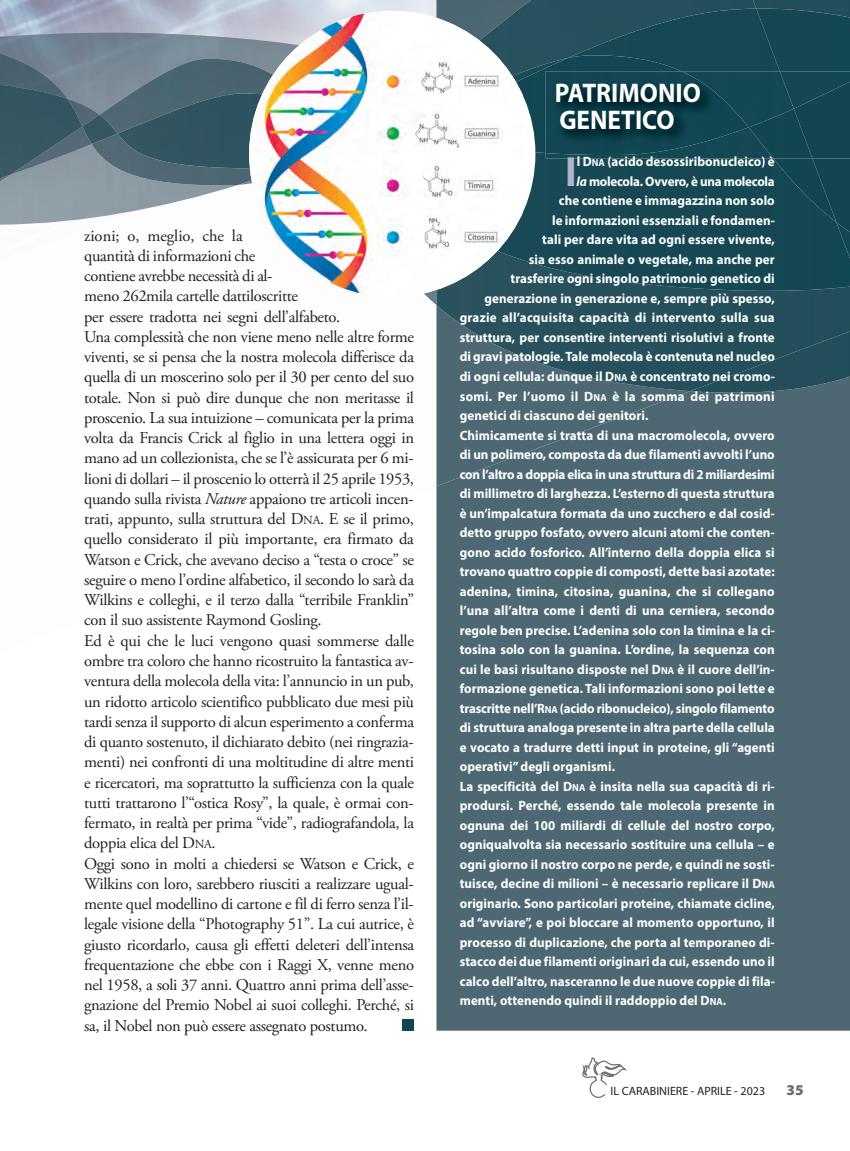
<style>
.page{position:relative;width:850px;height:1151px;background:#fff}
.page>*{position:absolute;margin:0;border:0;box-sizing:border-box;transform-origin:0 0}
.t1{font:700 42.45px "Myriad Pro";color:#afb8ca;scale:.96 1}
.t2{font:700 27px/26.8px "Myriad Pro";color:#fff;scale:.94 1}
.t3{font:16.5px/20.2px "Adobe Garamond Pro";letter-spacing:-.02em;color:#231f20}
.t4{font:900 15px "Myriad Pro";color:#6c6d70}
.t5{font:700 13.5px "Myriad Pro";letter-spacing:.005em;color:#fff;scale:.96 1}
.t6{font:700 13.5px "Myriad Pro";letter-spacing:-.02em;color:#fff;scale:.96 1}
.t7{font:700 13.5px "Myriad Pro";letter-spacing:-.015em;color:#fff;scale:.96 1}
.t8{font:700 13.5px "Myriad Pro";letter-spacing:.025em;color:#fff;scale:.96 1}
.t9{font:12px "Myriad Pro";color:#231f20}
.s1{font-style:italic}
.s2{font-size:12.3px}
.s3{font-size:10.2px}
</style>
<div class="page">
<div style="left:436px;top:393px;width:413px;height:637px;background:#4e6873"></div>
<div style="left:436px;top:391px;width:254px;height:95px;background:#4e6873"></div>
<svg style="left:582px;top:1057px;width:43px;height:41px"></svg>
<img style="left:755px;top:0;width:94px;height:9px">
<img style="left:436px;top:291px;width:413px;height:100px">
<img style="left:436px;top:0;width:319px;height:55px">
<img style="left:567px;top:9px;width:282px;height:62px">
<img style="left:522px;top:153px;width:327px;height:138px">
<img style="left:0;top:186px;width:235px;height:39px">
<img style="left:0;top:33px;width:249px;height:19px">
<img style="left:0;top:52px;width:249px;height:134px">
<img style="left:82px;top:94px;width:167px;height:74px">
<img style="left:0;top:85px;width:82px;height:93px">
<div style="left:812px;top:158px;width:37px;height:91px;background:#134752"></div>
<div style="left:772px;top:158px;width:63px;height:64px;background:#144753"></div>
<img style="left:522px;top:55px;width:159px;height:98px">
<div style="left:748px;top:71px;width:45px;height:38px;background:#134753"></div>
<img style="left:545px;top:155px;width:203px;height:3px">
<div style="left:793px;top:71px;width:56px;height:87px;background:#124551"></div>
<div style="left:748px;top:109px;width:64px;height:49px;background:#124551"></div>
<img style="left:545px;top:71px;width:203px;height:84px">
<img style="left:249px;top:13px;width:273px;height:282px">
<div style="left:402px;top:1018px;width:12px;height:12px;background:#104450"></div>
<p class="t3" style="left:84px;top:227px;width:331px">zioni; o, meglio, che la<br>quantità di informazioni che<br>contiene avrebbe necessità di al-<br>meno 262mila cartelle dattiloscritte<br>per essere tradotta nei segni dell’alfabeto.<br>Una complessità che non viene meno nelle altre forme viventi, se si pensa che la nostra molecola differisce da quella di un moscerino solo per il 30 per cento del suo totale. Non si può dire dunque che non meritasse il proscenio. La sua intuizione – comunicata per la prima volta da Francis Crick al figlio in una lettera oggi in mano ad un collezionista, che se l’è assicurata per 6 mi&shy;lioni di dollari – il proscenio lo otterrà il 25 aprile 1953, quando sulla rivista <span class="s1">Nature</span> appaiono tre articoli incen&shy;trati, appunto, sulla struttura del D<span class="s2">NA</span>. E se il primo, quello considerato il più importante, era firmato da Watson e Crick, che avevano deciso a “testa o croce” se seguire o meno l’ordine alfabetico, il secondo lo sarà da Wilkins e colleghi, e il terzo dalla “terribile Franklin” con il suo assistente Raymond Gosling.<br>Ed è qui che le luci vengono quasi sommerse dalle ombre tra coloro che hanno ricostruito la fantastica av&shy;ventura della molecola della vita: l’annuncio in un pub, un ridotto articolo scientifico pubblicato due mesi più tardi senza il supporto di alcun esperimento a conferma di quanto sostenuto, il dichiarato debito (nei ringrazia&shy;menti) nei confronti di una moltitudine di altre menti e ricercatori, ma soprattutto la sufficienza con la quale tutti trattarono l’“ostica Rosy”, la quale, è ormai con&shy;fermato, in realtà per prima “vide”, radiografandola, la doppia elica del D<span class="s2">NA</span>.<br>Oggi sono in molti a chiedersi se Watson e Crick, e Wilkins con loro, sarebbero riusciti a realizzare ugual&shy;mente quel modellino di cartone e fil di ferro senza l’il&shy;legale visione della “Photography 51”. La cui autrice, è giusto ricordarlo, causa gli effetti deleteri dell’intensa frequentazione che ebbe con i Raggi X, venne meno nel 1958, a soli 37 anni. Quattro anni prima dell’asse&shy;gnazione del Premio Nobel ai suoi colleghi. Perché, si sa, il Nobel non può essere assegnato postumo.</p>
<h2 class="t2" style="left:554px;top:81px;width:157px">PATRIMONIO<br>GENETICO</h2>
<h1 class="t1" style="left:564px;top:156px;width:14px">I</h1>
<p class="t5" style="left:576px;top:157px;width:208px">l D<span class="s3">NA</span> (acido desossiribonucleico) è</p>
<p class="t6" style="left:576px;top:176px;width:208px"><span class="s1">la</span> molecola. Ovvero, è una molecola</p>
<p class="t5" style="left:558px;top:196px;width:226px">che contiene e immagazzina non solo</p>
<p class="t5" style="left:552px;top:215px;width:233px">le informazioni essenziali e fondamen-</p>
<p class="t5" style="left:542px;top:235px;width:243px">tali per dare vita ad ogni essere vivente,</p>
<p class="t5" style="left:528px;top:254px;width:257px">sia esso animale o vegetale, ma anche per</p>
<p class="t5" style="left:510px;top:274px;width:276px">trasferire ogni singolo patrimonio genetico di</p>
<p class="t5" style="left:484px;top:293px;width:304px">generazione in generazione e, sempre più spesso,</p>
<p class="t5" style="left:459px;top:313px;width:329px">grazie all’acquisita capacità di intervento sulla sua</p>
<p class="t5" style="left:459px;top:332px;width:329px">struttura, per consentire interventi risolutivi a fronte</p>
<p class="t5" style="left:459px;top:352px;width:329px">di gravi patologie. Tale molecola è contenuta nel nucleo</p>
<p class="t5" style="left:459px;top:371px;width:330px">di ogni cellula: dunque il D<span class="s3">NA</span> è concentrato nei cromo-</p>
<p class="t8" style="left:459px;top:391px;width:329px">somi. Per l’uomo il D<span class="s3">NA</span> è la somma dei patrimoni</p>
<p class="t5" style="left:459px;top:410px;width:198px">genetici di ciascuno dei genitori.</p>
<p class="t5" style="left:459px;top:430px;width:329px">Chimicamente si tratta di una macromolecola, ovvero</p>
<p class="t5" style="left:459px;top:449px;width:329px">di un polimero, composta da due filamenti avvolti l’uno</p>
<p class="t6" style="left:459px;top:469px;width:329px">con l’altro a doppia elica in una struttura di 2 miliardesimi</p>
<p class="t5" style="left:459px;top:488px;width:329px">di millimetro di larghezza. L’esterno di questa struttura</p>
<p class="t5" style="left:459px;top:508px;width:329px">è un’impalcatura formata da uno zucchero e dal cosid-</p>
<p class="t5" style="left:459px;top:527px;width:329px">detto gruppo fosfato, ovvero alcuni atomi che conten-</p>
<p class="t5" style="left:459px;top:547px;width:329px">gono acido fosforico. All’interno della doppia elica si</p>
<p class="t5" style="left:459px;top:566px;width:329px">trovano quattro coppie di composti, dette basi azotate:</p>
<p class="t5" style="left:459px;top:586px;width:329px">adenina, timina, citosina, guanina, che si collegano</p>
<p class="t5" style="left:459px;top:605px;width:329px">l’una all’altra come i denti di una cerniera, secondo</p>
<p class="t5" style="left:459px;top:625px;width:329px">regole ben precise. L’adenina solo con la timina e la ci-</p>
<p class="t5" style="left:459px;top:644px;width:329px">tosina solo con la guanina. L’ordine, la sequenza con</p>
<p class="t5" style="left:459px;top:664px;width:329px">cui le basi risultano disposte nel D<span class="s3">NA</span> è il cuore dell’in-</p>
<p class="t5" style="left:459px;top:683px;width:329px">formazione genetica. Tali informazioni sono poi lette e</p>
<p class="t7" style="left:459px;top:703px;width:329px">trascritte nell’R<span class="s3">NA</span> (acido ribonucleico), singolo filamento</p>
<p class="t5" style="left:459px;top:722px;width:329px">di struttura analoga presente in altra parte della cellula</p>
<p class="t5" style="left:459px;top:742px;width:329px">e vocato a tradurre detti input in proteine, gli “agenti</p>
<p class="t5" style="left:459px;top:761px;width:163px">operativi” degli organismi.</p>
<p class="t5" style="left:459px;top:781px;width:329px">La specificità del D<span class="s3">NA</span> è insita nella sua capacità di ri-</p>
<p class="t5" style="left:459px;top:800px;width:329px">prodursi. Perché, essendo tale molecola presente in</p>
<p class="t5" style="left:459px;top:820px;width:329px">ognuna dei 100 miliardi di cellule del nostro corpo,</p>
<p class="t5" style="left:459px;top:839px;width:329px">ogniqualvolta sia necessario sostituire una cellula – e</p>
<p class="t5" style="left:459px;top:859px;width:329px">ogni giorno il nostro corpo ne perde, e quindi ne sosti-</p>
<p class="t5" style="left:459px;top:878px;width:329px">tuisce, decine di milioni – è necessario replicare il D<span class="s3">NA</span></p>
<p class="t5" style="left:459px;top:898px;width:329px">originario. Sono particolari proteine, chiamate cicline,</p>
<p class="t5" style="left:459px;top:917px;width:329px">ad “avviare”, e poi bloccare al momento opportuno, il</p>
<p class="t5" style="left:459px;top:937px;width:329px">processo di duplicazione, che porta al temporaneo di-</p>
<p class="t5" style="left:459px;top:956px;width:329px">stacco dei due filamenti originari da cui, essendo uno il</p>
<p class="t5" style="left:459px;top:976px;width:329px">calco dell’altro, nasceranno le due nuove coppie di fila-</p>
<p class="t5" style="left:459px;top:995px;width:279px">menti, ottenendo quindi il raddoppio del D<span class="s3">NA</span>.</p>
<p class="t9" style="left:610px;top:1083px;width:156px">IL CARABINIERE - APRILE - 2023</p>
<p class="t4" style="left:786px;top:1080px;width:19px">35</p>
</div>
